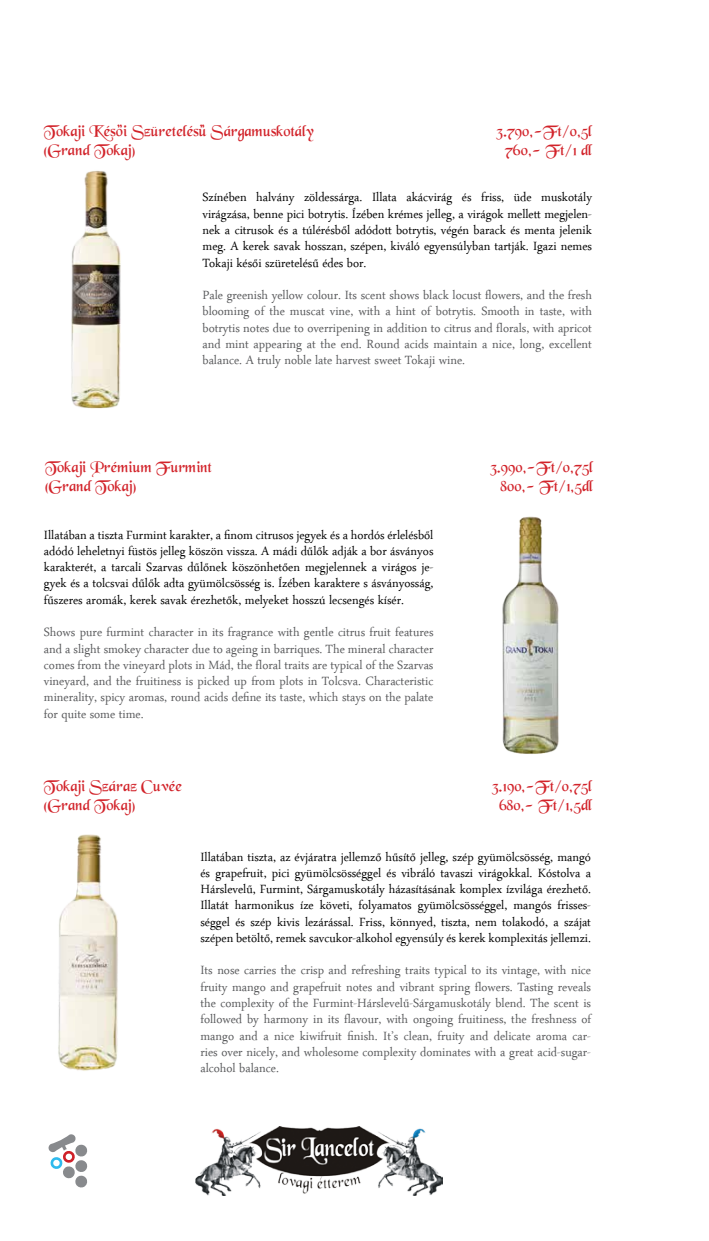
<style>
.page{position:relative;width:709px;height:1241px;background:#fff}
.page>*{position:absolute;margin:0;border:0;box-sizing:border-box;transform-origin:0 0}
.t1{font:17.5px/16.2px "Arabic Typesetting";color:#58595b;text-align:justify}
.t2{font:17.5px/16.2px "Arabic Typesetting";color:#000;text-align:justify}
.t3{font:16.25px "Black Chancery";color:#d2232a}
</style>
<div class="page">
<img style="left:196px;top:1126px;width:246px;height:69px">
<svg style="left:48px;top:1134px;width:40px;height:54px"></svg>
<img style="left:58px;top:834px;width:60px;height:237px">
<img style="left:502px;top:516px;width:57px;height:238px">
<img style="left:71px;top:170px;width:50px;height:239px">
<p class="t3" style="left:117px;top:112px;width:8px">,,</p>
<p class="t3" style="left:199px;top:113px;width:8px">,,</p>
<p class="t3" style="left:44px;top:122px;width:271px">Tokaji Késoi Szüretelésu Sárgamuskotály</p>
<p class="t3" style="left:496px;top:122px;width:97px">3.790,-Ft/0,5l</p>
<p class="t3" style="left:44px;top:142px;width:93px">(Grand Tokaj)</p>
<p class="t3" style="left:505px;top:142px;width:88px">760,- Ft/1 dl</p>
<p class="t2" style="left:202px;top:191px;width:391px">Színében halvány zöldessárga. Illata akácvirág és friss, üde muskotály virágzása, benne pici botrytis. Ízében krémes jelleg, a virágok mellett megjelen&shy;nek a citrusok és a túlérésből adódott botrytis, végén barack és menta jelenik meg. A kerek savak hosszan, szépen, kiváló egyensúlyban tartják. Igazi nemes Tokaji késői szüretelésű édes bor.</p>
<p class="t1" style="left:202px;top:288px;width:391px">Pale greenish yellow colour. Its scent shows black locust flowers, and the fresh blooming of the muscat vine, with a hint of botrytis. Smooth in taste, with botrytis notes due to overripening in addition to citrus and florals, with apricot and mint appearing at the end. Round acids maintain a nice, long, excellent balance. A truly noble late harvest sweet Tokaji wine.</p>
<p class="t3" style="left:45px;top:458px;width:169px">Tokaji Prémium Furmint</p>
<p class="t3" style="left:490px;top:458px;width:105px">3.990,-Ft/0,75l</p>
<p class="t3" style="left:45px;top:478px;width:93px">(Grand Tokaj)</p>
<p class="t3" style="left:500px;top:478px;width:94px">800,- Ft/1,5dl</p>
<p class="t2" style="left:44px;top:528px;width:391px">Illatában a tiszta Furmint karakter, a finom citrusos jegyek és a hordós érlelésből adódó leheletnyi füstös jelleg köszön vissza. A mádi dűlők adják a bor ásványos karakterét, a tarcali Szarvas dűlőnek köszönhetően megjelennek a virágos je&shy;gyek és a tolcsvai dűlők adta gyümölcsösség is. Ízében karaktere s ásványosság, fűszeres aromák, kerek savak érezhetők, melyeket hosszú lecsengés kísér.</p>
<p class="t1" style="left:44px;top:625px;width:391px">Shows pure furmint character in its fragrance with gentle citrus fruit features and a slight smokey character due to ageing in barriques. The mineral character comes from the vineyard plots in Mád, the floral traits are typical of the Szarvas vineyard, and the fruitiness is picked up from plots in Tolcsva. Characteristic minerality, spicy aromas, round acids define its taste, which stays on the palate for quite some time.</p>
<p class="t3" style="left:44px;top:777px;width:140px">Tokaji Száraz Cuvée</p>
<p class="t3" style="left:491px;top:777px;width:102px">3.190,-Ft/0,75l</p>
<p class="t3" style="left:44px;top:796px;width:93px">(Grand Tokaj)</p>
<p class="t3" style="left:499px;top:796px;width:94px">680,- Ft/1,5dl</p>
<p class="t2" style="left:200px;top:849px;width:392px">Illatában tiszta, az évjáratra jellemző hűsítő jelleg, szép gyümölcsösség, mangó és grapefruit, pici gyümölcsösséggel és vibráló tavaszi virágokkal. Kóstolva a Hárslevelű, Furmint, Sárgamuskotály házasításának komplex ízvilága érezhető.<br>Illatát harmonikus íze követi, folyamatos gyümölcsösséggel, mangós frisses&shy;séggel és szép kivis lezárással. Friss, könnyed, tiszta, nem tolakodó, a szájat szépen betöltő, remek savcukor-alkohol egyensúly és kerek komplexitás jellemzi.</p>
<p class="t1" style="left:200px;top:963px;width:392px">Its nose carries the crisp and refreshing traits typical to its vintage, with nice fruity mango and grapefruit notes and vibrant spring flowers. Tasting reveals the complexity of the Furmint-Hárslevelű-Sárgamuskotály blend. The scent is followed by harmony in its flavour, with ongoing fruitiness, the freshness of mango and a nice kiwifruit finish. It’s clean, fruity and delicate aroma car&shy;ries over nicely, and wholesome complexity dominates with a great acid-sugar&shy;alcohol balance.</p>
</div>
